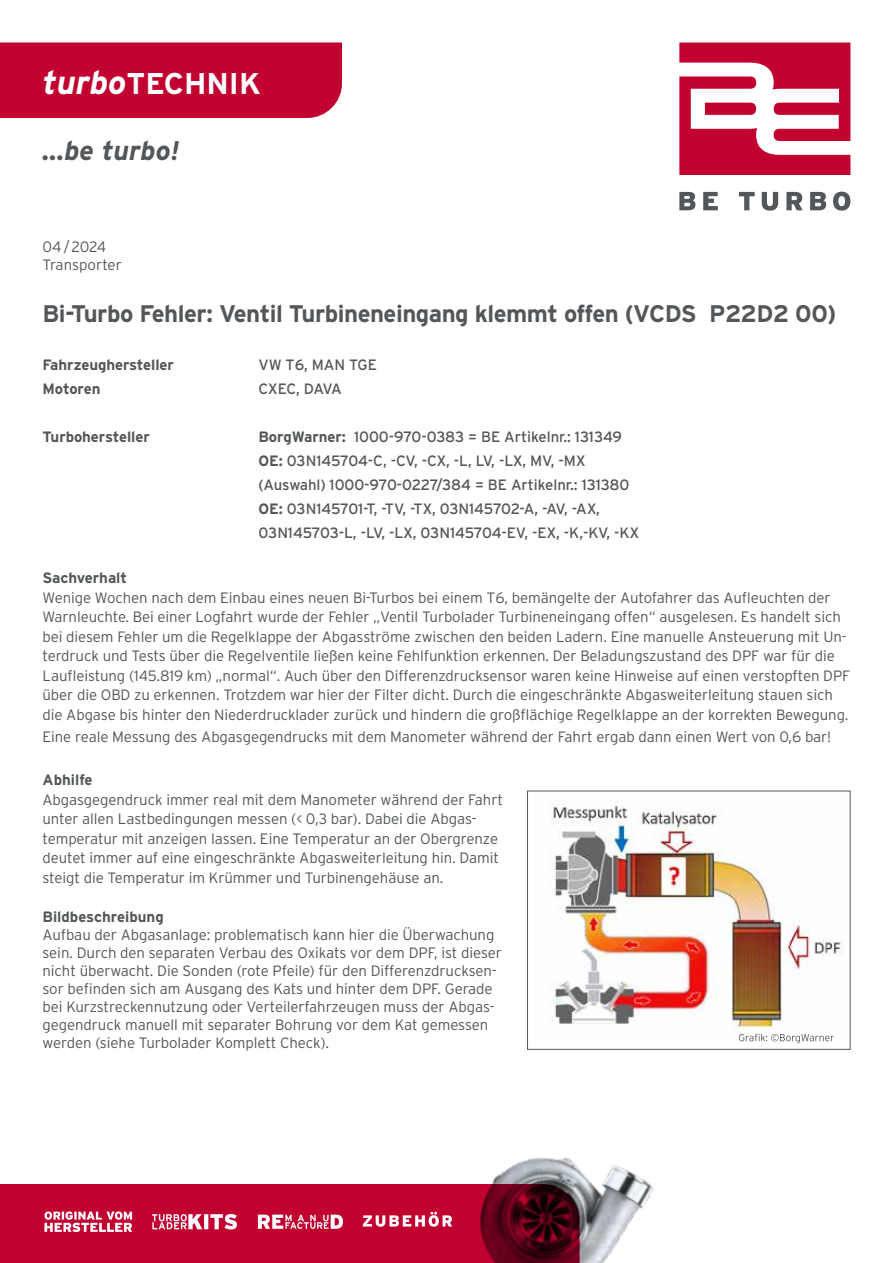
<style>
.page{position:relative;width:893px;height:1263px;background:#fff}
.page>*{position:absolute;margin:0;border:0;box-sizing:border-box;transform-origin:0 0}
.t1{font:700 30px "Interstate";color:#fff}
.t2{font:italic 700 27px "Interstate";color:#53575a}
.t3{font:700 24px "Interstate";letter-spacing:-.02em;color:#53575a}
.t4{font:300 15px/19.5px "Interstate";letter-spacing:-.005em;color:#53575a}
.t5{font:15px/24px "Interstate";letter-spacing:-.005em;color:#53575a}
.t6{font:700 15px "Interstate";letter-spacing:-.005em;color:#53575a}
.t7{font:15px "Interstate";letter-spacing:-.035em;color:#53575a}
.s1{font-style:italic;font-size:33px}
.s2{font-weight:700}
</style>
<div class="page">
<div style="left:0;top:1184px;width:449px;height:79px;background:#c10230"></div>
<svg style="left:363px;top:1212px;width:86px;height:15px"></svg>
<svg style="left:258px;top:1214px;width:85px;height:15px"></svg>
<svg style="left:152px;top:1214px;width:85px;height:15px"></svg>
<svg style="left:45px;top:1211px;width:87px;height:21px"></svg>
<div style="left:0;top:42px;width:342px;height:76px;background:#c10230"></div>
<svg style="left:679px;top:192px;width:16px;height:18px"></svg>
<svg style="left:703px;top:192px;width:15px;height:18px"></svg>
<svg style="left:739px;top:192px;width:16px;height:18px"></svg>
<svg style="left:762px;top:192px;width:16px;height:19px"></svg>
<svg style="left:786px;top:192px;width:17px;height:18px"></svg>
<svg style="left:810px;top:192px;width:16px;height:18px"></svg>
<svg style="left:833px;top:192px;width:17px;height:19px"></svg>
<svg style="left:679px;top:43px;width:171px;height:132px"></svg>
<img style="left:449px;top:1157px;width:205px;height:106px">
<img style="left:549px;top:800px;width:293px;height:239px">
<div style="left:527px;top:791px;width:323px;height:259px;border:1px solid #55585a"></div>
<svg style="left:739px;top:1034px;width:95px;height:9px"></svg>
<h1 class="t1" style="left:43px;top:65px;width:220px"><span class="s1">turbo</span>TECHNIK</h1>
<h2 class="t2" style="left:43px;top:134px;width:139px">...be turbo!</h2>
<p class="t4" style="left:43px;top:237px;width:81px;line-height:18px">04/2024<br>Transporter</p>
<h3 class="t3" style="left:43px;top:299px;width:795px">Bi-Turbo Fehler: Ventil Turbineneingang klemmt offen (VCDS P22D2 00)</h3>
<p class="t6" style="left:43px;top:356px;width:133px">Fahrzeughersteller</p>
<p class="t5" style="left:259px;top:353px;width:120px">VW T6, MAN TGE</p>
<p class="t6" style="left:43px;top:380px;width:59px">Motoren</p>
<p class="t7" style="left:259px;top:380px;width:85px">CXEC, DAVA</p>
<p class="t6" style="left:43px;top:428px;width:109px">Turbohersteller</p>
<p class="t5" style="left:259px;top:425px;width:382px"><span class="s2">BorgWarner:</span> 1000-970-0383 = BE Artikelnr.: 131349<br><span class="s2">OE:</span> 03N145704-C, -CV, -CX, -L, LV, -LX, MV, -MX (Auswahl) 1000-970-0227/384 = BE Artikelnr.: 131380<br><span class="s2">OE:</span> 03N145701-T, -TV, -TX, 03N145702-A, -AV, -AX, 03N145703-L, -LV, -LX, 03N145704-EV, -EX, -K,-KV, -KX</p>
<p class="t6" style="left:43px;top:569px;width:86px">Sachverhalt</p>
<p class="t4" style="left:43px;top:588px;width:809px">Wenige Wochen nach dem Einbau eines neuen Bi-Turbos bei einem T6, bemängelte der Autofahrer das Aufleuchten der Warnleuchte. Bei einer Logfahrt wurde der Fehler „Ventil Turbolader Turbineneingang offen“ ausgelesen. Es handelt sich bei diesem Fehler um die Regelklappe der Abgasströme zwischen den beiden Ladern. Eine manuelle Ansteuerung mit Un&shy;terdruck und Tests über die Regelventile ließen keine Fehlfunktion erkennen. Der Beladungszustand des DPF war für die Laufleistung (145.819 km) „normal“. Auch über den Differenzdrucksensor waren keine Hinweise auf einen verstopften DPF über die OBD zu erkennen. Trotzdem war hier der Filter dicht. Durch die eingeschränkte Abgasweiterleitung stauen sich die Abgase bis hinter den Niederdrucklader zurück und hindern die großflächige Regelklappe an der korrekten Bewegung.</p>
<p class="t4" style="left:43px;top:726px;width:790px">Eine reale Messung des Abgasgegendrucks mit dem Manometer während der Fahrt ergab dann einen Wert von 0,6 bar!</p>
<p class="t6" style="left:43px;top:771px;width:52px">Abhilfe</p>
<p class="t4" style="left:43px;top:789px;width:462px">Abgasgegendruck immer real mit dem Manometer während der Fahrt unter allen Lastbedingungen messen (&lt; 0,3 bar). Dabei die Abgas&shy;temperatur mit anzeigen lassen. Eine Temperatur an der Obergrenze deutet immer auf eine eingeschränkte Abgasweiterleitung hin. Damit steigt die Temperatur im Krümmer und Turbinengehäuse an.</p>
<p class="t6" style="left:43px;top:907px;width:123px">Bildbeschreibung</p>
<p class="t4" style="left:43px;top:925px;width:461px;line-height:18px">Aufbau der Abgasanlage: problematisch kann hier die Überwachung sein. Durch den separaten Verbau des Oxikats vor dem DPF, ist dieser nicht überwacht. Die Sonden (rote Pfeile) für den Differenzdrucksen&shy;sor befinden sich am Ausgang des Kats und hinter dem DPF. Gerade bei Kurzstreckennutzung oder Verteilerfahrzeugen muss der Abgas&shy;gegendruck manuell mit separater Bohrung vor dem Kat gemessen werden (siehe Turbolader Komplett Check).</p>
</div>
